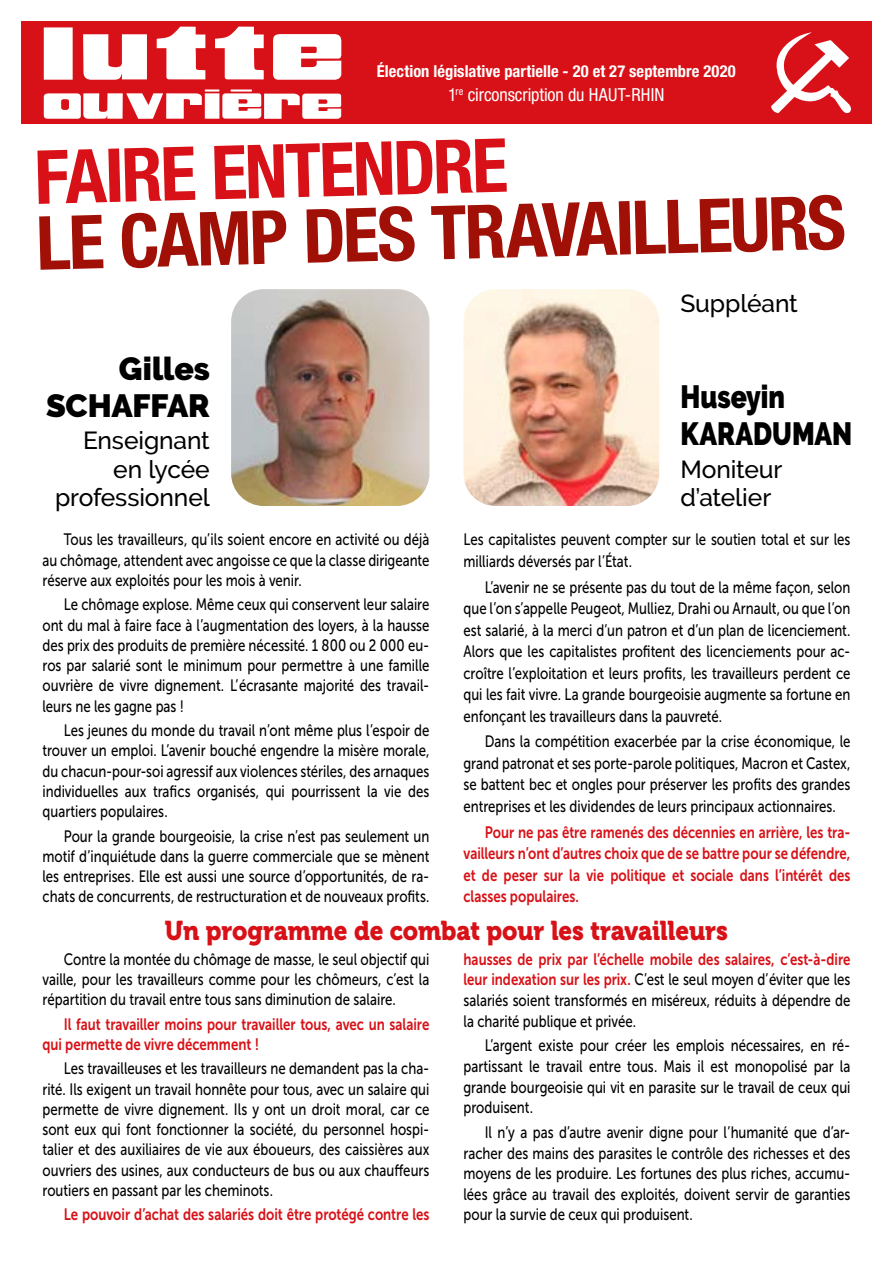
<style>
.page{position:relative;width:893px;height:1263px;background:#fff}
.page>*{position:absolute;margin:0;border:0;box-sizing:border-box;transform-origin:0 0}
.t1{font:700 condensed 74.7px/63.9px "Helvetica Neue LT Std";color:#a01007}
.t2{font:900 32.1px/36.9px "Raleway";letter-spacing:-.005em;color:#000;scale:.83 1}
.t3{font:900 32.1px/36.9px "Raleway";letter-spacing:-.005em;color:#000;text-align:right}
.sous_titre{font:27px "Museo 900";letter-spacing:-.005em;color:#d71117;scale:.9 1}
.t4{font:500 24.6px/28.3px "Raleway";letter-spacing:-.005em;color:#000;text-align:right}
.t5{font:condensed 18px "Helvetica Neue";letter-spacing:-.005em;color:#fff}
.t6{font:16.5px/20.2px "Museo Sans 500";color:#000;text-align:justify;scale:.8 1}
.t7{font:16.5px/21.5px "Museo Sans 700";color:#d71117;text-align:justify;scale:.8 1}
.t8{font:700 condensed 16.5px "Helvetica Neue LT Std";letter-spacing:.005em;color:#fff}
.s1{color:#d71117}
.s2{font-family:"Museo Sans 700";color:#d71117}
</style>
<div class="page">
<img style="left:463px;top:289px;width:196px;height:217px">
<img style="left:231px;top:289px;width:198px;height:217px">
<div style="left:21px;top:21px;width:851px;height:103px;background:#d71117"></div>
<svg style="left:44px;top:27px;width:297px;height:92px"></svg>
<svg style="left:771px;top:32px;width:80px;height:81px"></svg>
<p class="t8" style="left:377px;top:62px;width:360px">Élection législative partielle - 20 et 27 septembre 2020</p>
<p class="t5" style="left:448px;top:84px;width:218px">1<sup>re</sup> circonscription du HAUT-RHIN</p>
<p class="t1" style="left:34px;top:143px;width:812px;rotate:-1deg"><span class="s1">FAIRE ENTENDRE<br></span>LE CAMP DES TRAVAILLEURS</p>
<p class="t3" style="left:46px;top:350px;width:165px">Gilles<br>SCHAFFAR</p>
<p class="t4" style="left:55px;top:427px;width:156px">Enseignant en lycée professionnel</p>
<p class="t4" style="left:680px;top:289px;width:119px">Suppléant</p>
<p class="t2" style="left:680px;top:379px;width:208px">Huseyin<br>KARADUMAN</p>
<p class="t4" style="left:680px;top:455px;width:104px;text-align:left">Moniteur d’atelier</p>
<p class="t6" style="left:43px;top:530px;width:485px;text-indent:21px">Tous les travailleurs, qu’ils soient encore en activité ou déjà au chômage, attendent avec angoisse ce que la classe dirigeante réserve aux exploités pour les mois à venir.</p>
<p class="t6" style="left:43px;top:595px;width:485px;text-indent:21px">Le chômage explose. Même ceux qui conservent leur salaire ont du mal à faire face à l’augmentation des loyers, à la hausse des prix des produits de première nécessité. 1 800 ou 2 000 eu&shy;ros par salarié sont le minimum pour permettre à une famille ouvrière de vivre dignement. L’écrasante majorité des travail&shy;leurs ne les gagne pas !</p>
<p class="t6" style="left:43px;top:720px;width:485px;text-indent:21px">Les jeunes du monde du travail n’ont même plus l’espoir de trouver un emploi. L’avenir bouché engendre la misère morale, du chacun-pour-soi agressif aux violences stériles, des arnaques individuelles aux trafics organisés, qui pourrissent la vie des quartiers populaires.</p>
<p class="t6" style="left:43px;top:826px;width:485px;text-indent:21px">Pour la grande bourgeoisie, la crise n’est pas seulement un motif d’inquiétude dans la guerre commerciale que se mènent les entreprises. Elle est aussi une source d’opportunités, de ra&shy;chats de concurrents, de restructuration et de nouveaux profits.</p>
<p class="t6" style="left:463px;top:529px;width:485px;line-height:21.5px">Les capitalistes peuvent compter sur le soutien total et sur les milliards déversés par l’État.</p>
<p class="t6" style="left:463px;top:576px;width:485px;line-height:21.5px;text-indent:21px">L’avenir ne se présente pas du tout de la même façon, selon que l’on s’appelle Peugeot, Mulliez, Drahi ou Arnault, ou que l’on est salarié, à la merci d’un patron et d’un plan de licenciement.<br>Alors que les capitalistes profitent des licenciements pour ac&shy;croître l’exploitation et leurs profits, les travailleurs perdent ce qui les fait vivre. La grande bourgeoisie augmente sa fortune en enfonçant les travailleurs dans la pauvreté.</p>
<p class="t6" style="left:463px;top:731px;width:485px;line-height:21.5px;text-indent:21px">Dans la compétition exacerbée par la crise économique, le grand patronat et ses porte-parole politiques, Macron et Castex, se battent bec et ongles pour préserver les profits des grandes entreprises et les dividendes de leurs principaux actionnaires.</p>
<p class="t7" style="left:463px;top:821px;width:485px;text-indent:21px">Pour ne pas être ramenés des décennies en arrière, les tra&shy;vailleurs n’ont d’autres choix que de se battre pour se défendre, et de peser sur la vie politique et sociale dans l’intérêt des classes populaires.</p>
<p class="sous_titre" style="left:165px;top:915px;width:627px">Un programme de combat pour les travailleurs</p>
<p class="t6" style="left:43px;top:949px;width:485px;text-indent:21px">Contre la montée du chômage de masse, le seul objectif qui vaille, pour les travailleurs comme pour les chômeurs, c’est la répartition du travail entre tous sans diminution de salaire.</p>
<p class="t7" style="left:43px;top:1014px;width:485px;line-height:20.2px;text-indent:21px">Il faut travailler moins pour travailler tous, avec un salaire qui permette de vivre décemment !</p>
<p class="t6" style="left:43px;top:1059px;width:485px;text-indent:21px">Les travailleuses et les travailleurs ne demandent pas la cha&shy;rité. Ils exigent un travail honnête pour tous, avec un salaire qui permette de vivre dignement. Ils y ont un droit moral, car ce sont eux qui font fonctionner la société, du personnel hospi&shy;talier et des auxiliaires de vie aux éboueurs, des caissières aux ouvriers des usines, aux conducteurs de bus ou aux chauffeurs routiers en passant par les cheminots.</p>
<p class="t7" style="left:64px;top:1204px;width:459px">Le pouvoir d’achat des salariés doit être protégé contre les</p>
<p class="t6" style="left:463px;top:949px;width:485px"><span class="s2">hausses de prix par l’échelle mobile des salaires, c’est-à-dire leur indexation sur les prix.</span> C’est le seul moyen d’éviter que les salariés soient transformés en miséreux, réduits à dépendre de la charité publique et privée.</p>
<p class="t6" style="left:463px;top:1035px;width:485px;text-indent:21px">L’argent existe pour créer les emplois nécessaires, en ré&shy;partissant le travail entre tous. Mais il est monopolisé par la grande bourgeoisie qui vit en parasite sur le travail de ceux qui produisent.</p>
<p class="t6" style="left:463px;top:1122px;width:485px;text-indent:21px">Il n’y a pas d’autre avenir digne pour l’humanité que d’ar&shy;racher des mains des parasites le contrôle des richesses et des moyens de les produire. Les fortunes des plus riches, accumu&shy;lées grâce au travail des exploités, doivent servir de garanties pour la survie de ceux qui produisent.</p>
</div>
